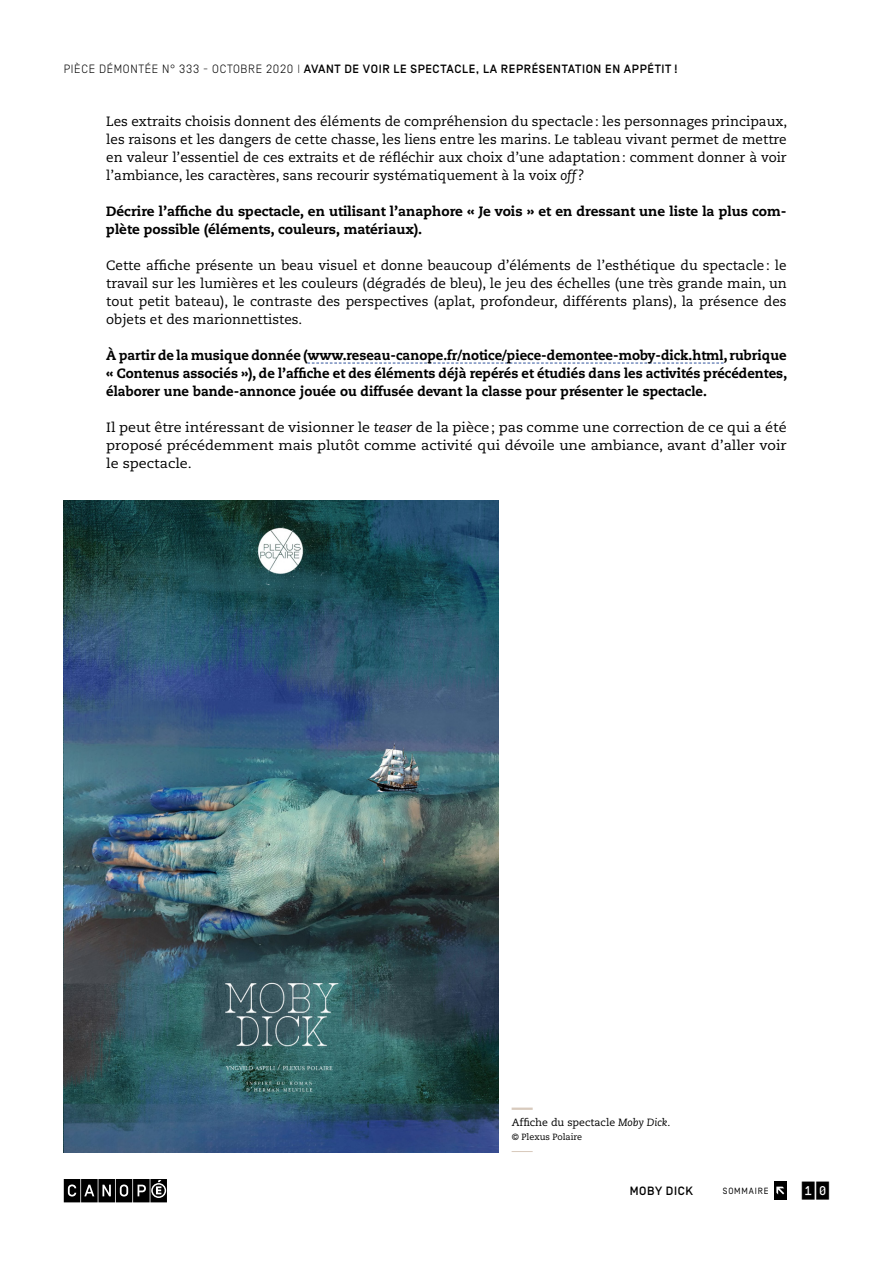
<style>
.page{position:relative;width:893px;height:1263px;background:#fff}
.page>*{position:absolute;margin:0;border:0;box-sizing:border-box;transform-origin:0 0}
.t1{font:800 21px "Caecilia LT Std";color:#d8cabd;scale:2 1}
.t2{font:300 21px "Caecilia LT Std";color:#d8cabd;scale:2 1}
.t3{font:500 18px "Simplon CNDP";color:#000}
.t4{font:13.5px/18px "Caecilia LT Std";color:#000;text-align:justify}
.t5{font:800 13.5px/18px "Caecilia LT Std";color:#000}
.t6{font:13.5px/18px "Caecilia LT Std";color:#000;text-align:justify;scale:1.06 1}
.t7{font:500 12px "Simplon BP";letter-spacing:.05em;color:#000}
.t8{font:10.5px "Caecilia LT Std";color:#000}
.t9{font:9px "Caecilia LT Std";color:#000}
.t10{font:9px "Simplon BP Regular";letter-spacing:.09em;color:#000}
.s1{font-weight:300}
.s2{font-style:italic}
</style>
<div class="page">
<svg style="left:64px;top:1179px;width:103px;height:23px;background:#2f2f2f"></svg>
<div style="left:774px;top:1181px;width:13px;height:18px;background:#000"></div>
<svg style="left:776px;top:1186px;width:8px;height:8px"></svg>
<svg style="left:307px;top:363px;width:417px;height:1px"></svg>
<img style="left:64px;top:500px;width:435px;height:652px">
<p class="t7" style="left:64px;top:62px;width:615px"><span class="s1">PIÈCE DÉMONTÉE N° 333 - OCTO BRE 2020 |</span> AVANT DE VOIR LE SPECTACLE, LA REPRÉSENTATION EN APPÉTIT !</p>
<p class="t4" style="left:106px;top:113px;width:682px">Les extraits choisis donnent des éléments de compréhension du spectacle: les personnages principaux, les raisons et les dangers de cette chasse, les liens entre les marins. Le tableau vivant permet de mettre en valeur l’essentiel de ces extraits et de réfléchir aux choix d’une adaptation: comment donner à voir l’ambiance, les caractères, sans recourir systématiquement à la voix <span class="s2">off</span> ?</p>
<p class="t5" style="left:106px;top:202px;width:682px">Décrire l’affiche du spectacle, en utilisant l’anaphore « Je vois » et en dressant une liste la plus com&shy;plète possible (éléments, couleurs, matériaux).</p>
<p class="t4" style="left:106px;top:257px;width:682px">Cette affiche présente un beau visuel et donne beaucoup d’éléments de l’esthétique du spectacle: le travail sur les lumières et les couleurs (dégradés de bleu), le jeu des échelles (une très grande main, un tout petit bateau), le contraste des perspectives (aplat, profondeur, différents plans), la présence des objets et des marionnettistes.</p>
<p class="t5" style="left:106px;top:346px;width:682px;text-align:justify">À partir de la musique donnée (www.reseau-canope.fr/notice/piece-demontee-moby-dick.html, rubrique « Contenus associés »), de l’affiche et des éléments déjà repérés et étudiés dans les activités précédentes, élaborer une bande-annonce jouée ou diffusée devant la classe pour présenter le spectacle.</p>
<p class="t6" style="left:106px;top:419px;width:643px">Il peut être intéressant de visionner le <span class="s2">teaser</span> de la pièce; pas comme une correction de ce qui a été proposé précédemment mais plutôt comme activité qui dévoile une ambiance, avant d’aller voir le spectacle.</p>
<h1 class="t1" style="left:512px;top:1095px;width:12px">–</h1>
<p class="t8" style="left:512px;top:1116px;width:160px">Affiche du spectacle <span class="s2">Moby Dick</span>.</p>
<p class="t9" style="left:512px;top:1132px;width:72px">© Plexus Polaire</p>
<h1 class="t2" style="left:512px;top:1137px;width:12px">–</h1>
<p class="t7" style="left:630px;top:1184px;width:65px">MOBY DICK</p>
<h2 class="t3" style="left:802px;top:1181px;width:29px">10</h2>
<p class="t10" style="left:723px;top:1186px;width:47px">SOMMAIRE</p>
</div>
